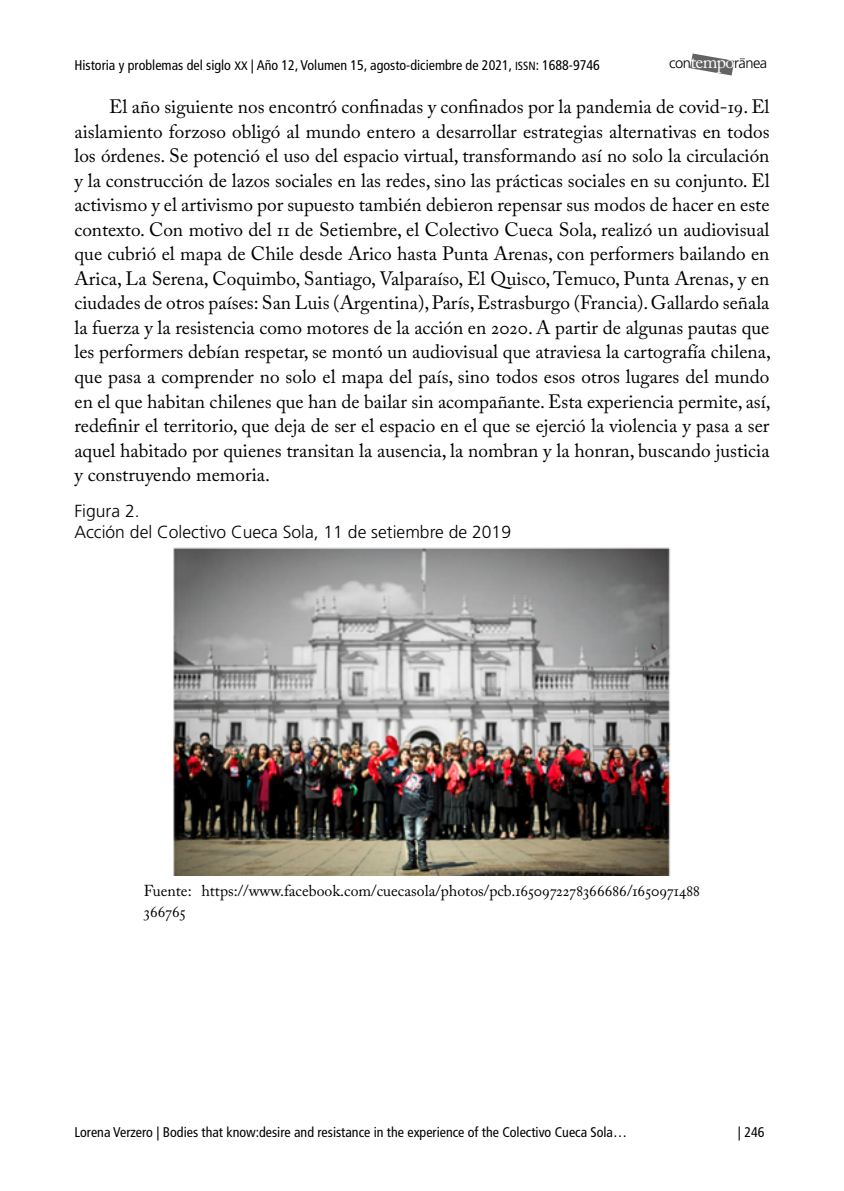
<style>
.page{position:relative;width:844px;height:1191px;background:#fff}
.page>*{position:absolute;margin:0;border:0;box-sizing:border-box;transform-origin:0 0}
.t1{font:19.25px/24.5px "Adobe Caslon Pro";color:#000;text-align:justify}
.t2{font:300 17.5px/21px "Frutiger";color:#000}
.t3{font:15.75px/21px "Adobe Caslon Pro";color:#000}
.t4{font:300 14.7px "Frutiger";letter-spacing:-.035em;color:#000}
.t5{font:condensed 14px "Frutiger";color:#000}
.s1{font-size:12.25px}
.s2{font-family:"Frutiger Cn SC850";font-stretch:normal;font-size:11.9px}
.s3{font-family:"Adobe Caslon Pro";font-weight:400;font-size:18.2px;color:#fff}
</style>
<div class="page">
<svg style="left:690px;top:54px;width:54px;height:21px"></svg>
<img style="left:174px;top:547px;width:496px;height:328px">
<p class="t5" style="left:74px;top:57px;width:527px">Historia y problemas del siglo <span class="s1">XX</span> | Año 12, Volumen 15, agosto-diciembre de 2021, <span class="s2">ISSN</span>: 1688-9746</p>
<p class="t4" style="left:669px;top:55px;width:100px">con<span class="s3">tempo</span>ranea</p>
<p class="t1" style="left:74px;top:94px;width:697px;text-indent:35px">El año siguiente nos encontró confinadas y confinados por la pandemia de covid-19. El aislamiento forzoso obligó al mundo entero a desarrollar estrategias alternativas en todos los órdenes. Se potenció el uso del espacio virtual, transformando así no solo la circulación y la construcción de lazos sociales en las redes, sino las prácticas sociales en su conjunto. El activismo y el artivismo por supuesto también debieron repensar sus modos de hacer en este contexto. Con motivo del 11 de Setiembre, el Colectivo Cueca Sola, realizó un audiovisual que cubrió el mapa de Chile desde Arico hasta Punta Arenas, con performers bailando en Arica, La Serena, Coquimbo, Santiago, Valparaíso, El Quisco, Temuco, Punta Arenas, y en ciudades de otros países: San Luis (Argentina), París, Estrasburgo (Francia). Gallardo señala la fuerza y la resistencia como motores de la acción en 2020. A partir de algunas pautas que les performers debían respetar, se montó un audiovisual que atraviesa la cartografía chilena, que pasa a comprender no solo el mapa del país, sino todos esos otros lugares del mundo en el que habitan chilenes que han de bailar sin acompañante. Esta experiencia permite, así, redefinir el territorio, que deja de ser el espacio en el que se ejerció la violencia y pasa a ser aquel habitado por quienes transitan la ausencia, la nombran y la honran, buscando justicia y construyendo memoria.</p>
<p class="t2" style="left:74px;top:500px;width:438px">Figura 2.<br>Acción del Colectivo Cueca Sola, 11 de setiembre de 2019</p>
<p class="t3" style="left:144px;top:880px;width:557px">Fuente: https://www.facebook.com/cuecasola/photos/pcb.1650972278366686/1650971488<br>366765</p>
<p class="t5" style="left:74px;top:1124px;width:554px">Lorena Verzero | Bodies that know:desire and resistance in the experience of the Colectivo Cueca Sola…</p>
<p class="t5" style="left:737px;top:1124px;width:28px">| 246</p>
</div>
